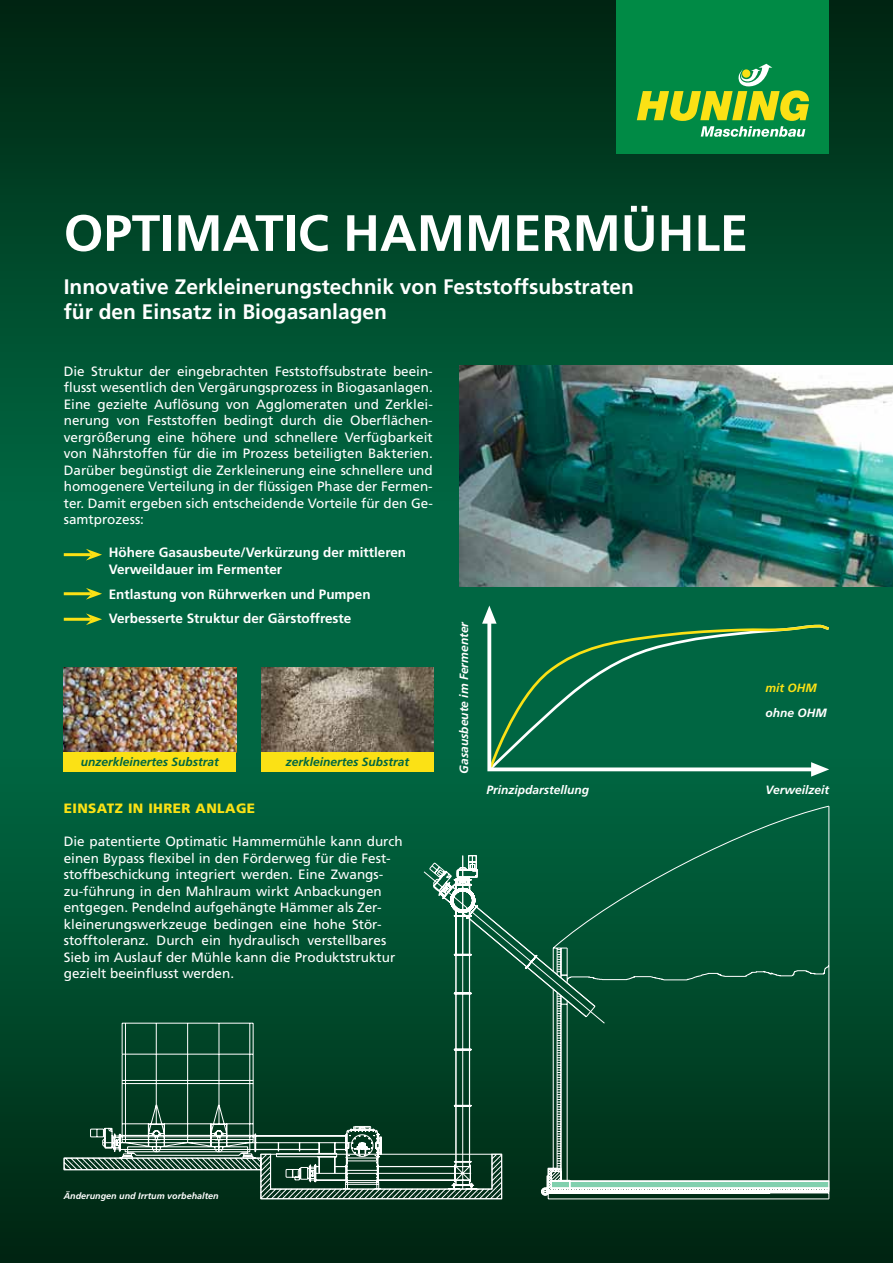
<style>
.page{position:relative;width:893px;height:1263px;background:#fff}
.page>*{position:absolute;margin:0;border:0;box-sizing:border-box;transform-origin:0 0}
.t1{font:700 51px "Frutiger";color:#fff}
.t2{font:700 21px/25.2px "Frutiger";color:#fff}
.t3{font:13.5px/16.5px "Frutiger";color:#fff;text-align:justify}
.t4{font:700 13.5px/16.5px "Frutiger";color:#fff}
.t5{font:900 13.5px "Frutiger";letter-spacing:.03em;color:#fbe115}
.t6{font:italic 700 12px "Frutiger";color:#fff}
.t7{font:italic 700 12px "Frutiger";color:#006642}
.t8{font:italic 700 12px "Frutiger";color:#fbe115}
.t9{font:italic 700 9px "Frutiger";color:#fff}
</style>
<div class="page">
<div style="left:0;top:497px;width:893px;height:268px;background:#006642"></div>
<div style="left:0;top:0;width:893px;height:506px;background:linear-gradient(to bottom,#002511,#006943)"></div>
<div style="left:0;top:757px;width:893px;height:506px;background:linear-gradient(to bottom,#026a42,#002511)"></div>
<div style="left:617px;top:0;width:212px;height:153px;background:#008a45"></div>
<svg style="left:637px;top:64px;width:172px;height:73px"></svg>
<img style="left:459px;top:366px;width:434px;height:221px">
<hr style="left:64px;top:553px;width:28px;height:3px;background:#fbe115">
<svg style="left:86px;top:549px;width:16px;height:11px"></svg>
<hr style="left:64px;top:592px;width:28px;height:3px;background:#fbe115">
<svg style="left:86px;top:588px;width:16px;height:12px"></svg>
<hr style="left:64px;top:618px;width:28px;height:3px;background:#fbe115">
<svg style="left:86px;top:613px;width:16px;height:12px"></svg>
<img style="left:64px;top:667px;width:172px;height:85px">
<div style="left:64px;top:752px;width:172px;height:19px;background:#fbe115"></div>
<img style="left:261px;top:667px;width:173px;height:85px">
<div style="left:261px;top:752px;width:173px;height:19px;background:#fbe115"></div>
<svg style="left:63px;top:855px;width:391px;height:344px;background:#0e5035"></svg>
<svg style="left:423px;top:855px;width:31px;height:334px;background:#0d4f33"></svg>
<svg style="left:454px;top:805px;width:375px;height:394px;background:#0e5337"></svg>
<svg style="left:811px;top:762px;width:18px;height:15px"></svg>
<svg style="left:482px;top:605px;width:13px;height:19px"></svg>
<svg style="left:485px;top:619px;width:333px;height:154px"></svg>
<h1 class="t1" style="left:64px;top:203px;width:686px">OPTIMATIC HAMMERMÜHLE</h1>
<h2 class="t2" style="left:64px;top:274px;width:572px">Innovative Zerkleinerungstechnik von Feststoffsubstraten für den Einsatz in Biogasanlagen</h2>
<p class="t3" style="left:64px;top:363px;width:371px">Die Struktur der eingebrachten Feststoffsubstrate beein&shy;flusst wesentlich den Vergärungsprozess in Biogasanlagen.<br>Eine gezielte Auflösung von Agglomeraten und Zerklei&shy;nerung von Feststoffen bedingt durch die Oberflächen&shy;vergrößerung eine höhere und schnellere Verfügbarkeit von Nährstoffen für die im Prozess beteiligten Bakterien.<br>Darüber begünstigt die Zerkleinerung eine schnellere und homogenere Verteilung in der flüssigen Phase der Fermen&shy;ter. Damit ergeben sich entscheidende Vorteile für den Ge&shy;samtprozess:</p>
<p class="t4" style="left:109px;top:544px;width:299px">Höhere Gasausbeute/Verkürzung der mittleren<br>Verweildauer im Fermenter</p>
<p class="t4" style="left:109px;top:582px;width:263px;line-height:24.8px">Entlastung von Rührwerken und Pumpen<br>Verbesserte Struktur der Gärstoffreste</p>
<p class="t7" style="left:81px;top:755px;width:140px">unzerkleinertes Substrat</p>
<p class="t7" style="left:286px;top:755px;width:125px">zerkleinertes Substrat</p>
<p class="t5" style="left:64px;top:800px;width:193px">EINSATZ IN IHRER ANLAGE</p>
<p class="t3" style="left:64px;top:833px;width:340px;text-align:left">Die patentierte Optimatic Hammermühle kann durch einen Bypass flexibel in den Förderweg für die Fest&shy;stoffbeschickung integriert werden. Eine Zwangs&shy;zu-führung in den Mahlraum wirkt Anbackungen entgegen. Pendelnd aufgehängte Hämmer als Zer&shy;kleinerungswerkzeuge bedingen eine hohe Stör&shy;stofftoleranz. Durch ein hydraulisch verstellbares Sieb im Auslauf der Mühle kann die Produktstruktur gezielt beeinflusst werden.</p>
<p class="t6" style="left:457px;top:773px;width:153px;rotate:-90deg">Gasausbeute im Fermenter</p>
<p class="t6" style="left:486px;top:783px;width:104px">Prinzipdarstellung</p>
<p class="t8" style="left:765px;top:681px;width:53px">mit OHM</p>
<p class="t6" style="left:765px;top:706px;width:63px">ohne OHM</p>
<p class="t6" style="left:766px;top:783px;width:65px">Verweilzeit</p>
<p class="t9" style="left:64px;top:1191px;width:157px">Änderungen und Irrtum vorbehalten</p>
</div>
